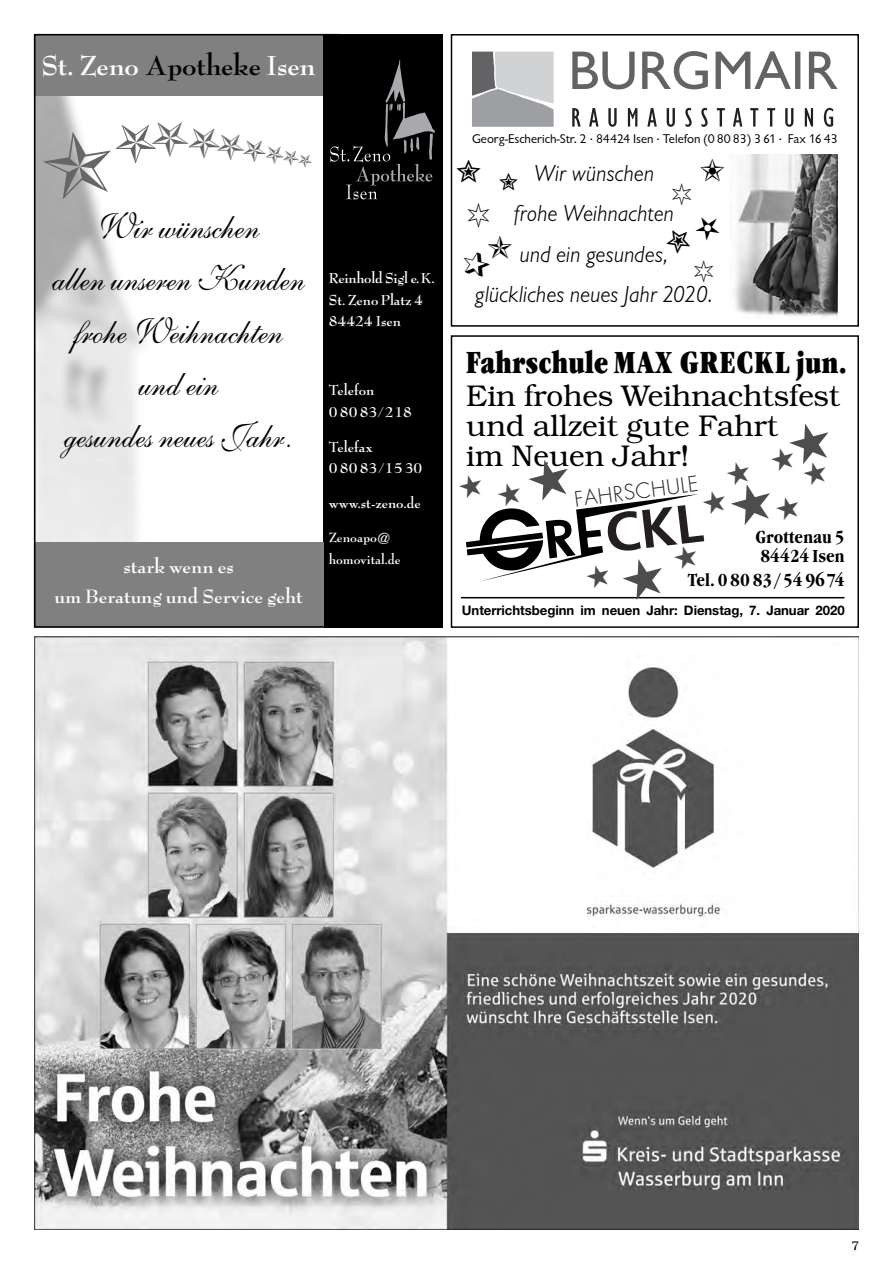
<style>
.page{position:relative;width:893px;height:1263px;background:#fff}
.page>*{position:absolute;margin:0;border:0;box-sizing:border-box;transform-origin:0 0}
.t1{font:42px "Zapf Dingbats";color:#666}
.t2{font:36px/52.2px "Shelley Volante BT";color:#000;text-align:center;scale:.95 1}
.t3{font:31.5px "Garamond Nova Cd Ultra";color:#000}
.t4{font:300 30px/30px "Bookman";color:#000}
.t5{font:700 30px "Bernhard Modern";letter-spacing:-.005em;color:#fff}
.t6{font:27px "Xmas LH Pi One";color:#000}
.t7{font:italic 300 24px/40.5px "Chantilly";color:#000;text-align:center}
.t8{font:24px "Xmas LH Pi One";color:#000}
.t9{font:700 21px/30px "Bernhard Modern";color:#fff;text-align:center}
.t10{font:300 20.55px "Futura";color:#231f20}
.t11{font:18px/19.5px "Garamond Nova Cd Bold";letter-spacing:-.005em;color:#000}
.t12{font:700 15.75px/21.8px "Bernhard Modern";color:#fff}
.t13{font:700 14.55px/21.8px "Bernhard Modern";color:#fff}
.t14{font:13.5px "Impressum";color:#000}
.t15{font:13.2px "Chantilly CE Regular";color:#000}
.t16{font:700 13.2px "Helvetica Neue";letter-spacing:-.005em;color:#000}
.s1{color:#000}
</style>
<div class="page">
<img style="left:34px;top:636px;width:825px;height:594px">
<div style="left:451px;top:34px;width:408px;height:293px;border:2px solid #000"></div>
<img style="left:734px;top:154px;width:104px;height:163px">
<svg style="left:572px;top:108px;width:261px;height:19px"></svg>
<svg style="left:572px;top:51px;width:266px;height:38px"></svg>
<svg style="left:472px;top:52px;width:82px;height:75px"></svg>
<div style="left:451px;top:335px;width:408px;height:293px;border:2px solid #000"></div>
<hr style="left:461px;top:597px;width:383px;height:1px;background:#000">
<div style="left:34px;top:34px;width:289px;height:61px;background:#808080"></div>
<div style="left:323px;top:34px;width:119px;height:594px;background:#000"></div>
<div style="left:34px;top:542px;width:289px;height:86px;background:#808080"></div>
<div style="left:34px;top:34px;width:293px;height:594px;border:2px solid #000"></div>
<svg style="left:330px;top:60px;width:105px;height:140px"></svg>
<svg style="left:460px;top:494px;width:375px;height:105px"></svg>
<svg style="left:39px;top:122px;width:62px;height:79px"></svg>
<h3 class="t5" style="left:41px;top:52px;width:276px">St. Zeno <span class="s1">Apotheke</span> Isen</h3>
<h1 class="t1" style="left:285px;top:163px;width:99px;rotate:-180deg">✯✯✯✯</h1>
<h2 class="t2" style="left:52px;top:206px;width:267px">Wir wünschen<br>allen unseren Kunden frohe Weihnachten und ein<br>gesundes neues Jahr.</h2>
<h3 class="t9" style="left:55px;top:552px;width:250px">stark wenn es<br>um Beratung und Service geht</h3>
<p class="t12" style="left:329px;top:267px;width:107px">Reinhold Sigl e.K.<br>St. Zeno Platz 4<br>84424 Isen</p>
<p class="t12" style="left:329px;top:380px;width:84px">Telefon<br>08083/218</p>
<p class="t12" style="left:329px;top:436px;width:95px">Telefax<br>08083/1530</p>
<p class="t12" style="left:329px;top:492px;width:93px">www.st-zeno.de</p>
<p class="t13" style="left:329px;top:527px;width:73px">Zenoapo@ homovital.de</p>
<p class="t15" style="left:472px;top:134px;width:367px">Georg-Escherich-Str. 2 . 84424 Isen . Telefon (0 80 83) 3 61 . Fax 16 43</p>
<h3 class="t7" style="left:475px;top:155px;width:240px">Wir wünschen<br>frohe Weihnachten<br>und ein gesundes, glückliches neues Jahr 2020.</h3>
<h3 class="t8" style="left:670px;top:182px;width:25px">-</h3>
<h3 class="t6" style="left:465px;top:201px;width:28px">-</h3>
<h3 class="t8" style="left:692px;top:258px;width:25px">-</h3>
<h3 class="t3" style="left:466px;top:350px;width:382px">Fahrschule MAX GRECKL jun.</h3>
<h3 class="t4" style="left:466px;top:384px;width:375px">Ein frohes Weihnachtsfest und allzeit gute Fahrt<br>im Neuen Jahr!</h3>
<h3 class="t10" style="left:573px;top:490px;width:126px;rotate:-7deg">FAHRSCHULE</h3>
<p class="t11" style="left:755px;top:529px;width:91px">Grottenau 5<br>84424 Isen</p>
<p class="t11" style="left:688px;top:572px;width:158px">Tel. 0 80 83/54 9674</p>
<p class="t16" style="left:462px;top:606px;width:384px">Unterrichtsbeginn im neuen Jahr: Dienstag, 7. Januar 2020</p>
<p class="t14" style="left:851px;top:1239px;width:9px">7</p>
</div>
